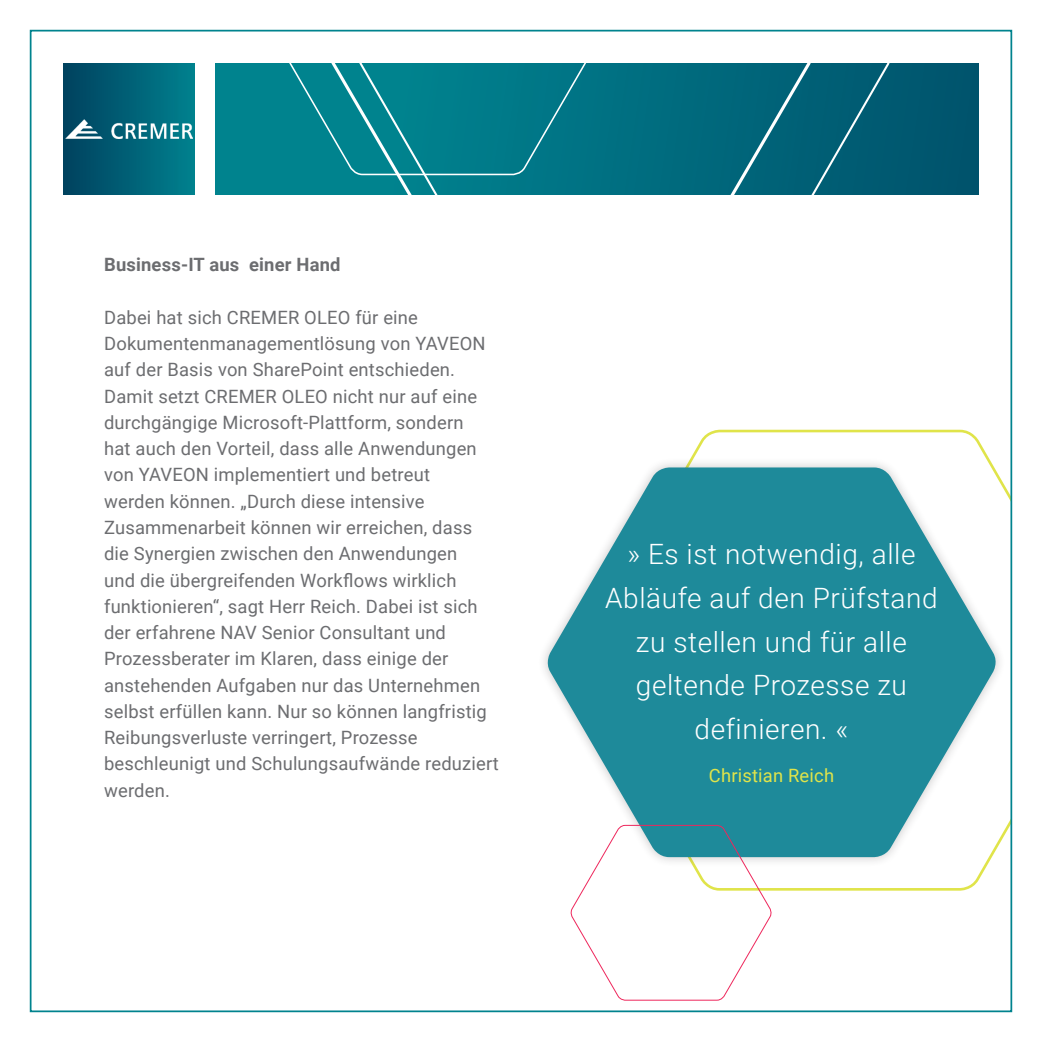
<style>
.page{position:relative;width:1042px;height:1042px;background:#fff}
.page>*{position:absolute;margin:0;border:0;box-sizing:border-box;transform-origin:0 0}
.t1{font:300 28px/43.8px "Roboto";letter-spacing:.02em;color:#fff;text-align:center}
.t2{font:18.38px/26.2px "Roboto";letter-spacing:.01em;color:#6c6d70}
.t3{font:700 18.38px "Roboto";letter-spacing:.01em;color:#6c6d70}
.t4{font:18.38px "Roboto";letter-spacing:.01em;color:#e0e44a}
</style>
<div class="page">
<svg style="left:215px;top:63px;width:764px;height:131px;background:#00697c"></svg>
<svg style="left:355px;top:29px;width:539px;height:166px"></svg>
<svg style="left:271px;top:29px;width:333px;height:147px"></svg>
<svg style="left:691px;top:429px;width:318px;height:462px"></svg>
<div style="left:537px;top:457px;width:469px;height:411px;background:#231f20;opacity:.25"></div>
<svg style="left:545px;top:467px;width:453px;height:390px;fill:#1e8a9a"></svg>
<svg style="left:570px;top:824px;width:202px;height:177px"></svg>
<div style="left:63px;top:63px;width:132px;height:132px;background:linear-gradient(to right,#00415e,#00808e)"></div>
<img style="left:66px;top:119px;width:126px;height:19px">
<p class="t3" style="left:104px;top:252px;width:238px">Business-IT aus einer Hand</p>
<p class="t2" style="left:104px;top:303px;width:396px">Dabei hat sich CREMER OLEO für eine Dokumentenmanagementlösung von YAVEON auf der Basis von SharePoint entschieden.<br>Damit setzt CREMER OLEO nicht nur auf eine durchgängige Microsoft-Plattform, sondern<br>hat auch den Vorteil, dass alle Anwendungen von YAVEON implementiert und betreut<br>werden können. „Durch diese intensive Zusammenarbeit können wir erreichen, dass die Synergien zwischen den Anwendungen<br>und die übergreifenden Workflows wirklich funktionieren“, sagt Herr Reich. Dabei ist sich der erfahrene NAV Senior Consultant und Prozessberater im Klaren, dass einige der anstehenden Aufgaben nur das Unternehmen selbst erfüllen kann. Nur so können langfristig Reibungsverluste verringert, Prozesse beschleunigt und Schulungsaufwände reduziert werden.</p>
<h1 class="t1" style="left:605px;top:531px;width:334px">» Es ist notwendig, alle<br>Abläufe auf den Prüfstand zu stellen und für alle geltende Prozesse zu definieren. «</h1>
<p class="t4" style="left:709px;top:762px;width:127px">Christian Reich</p>
</div>
